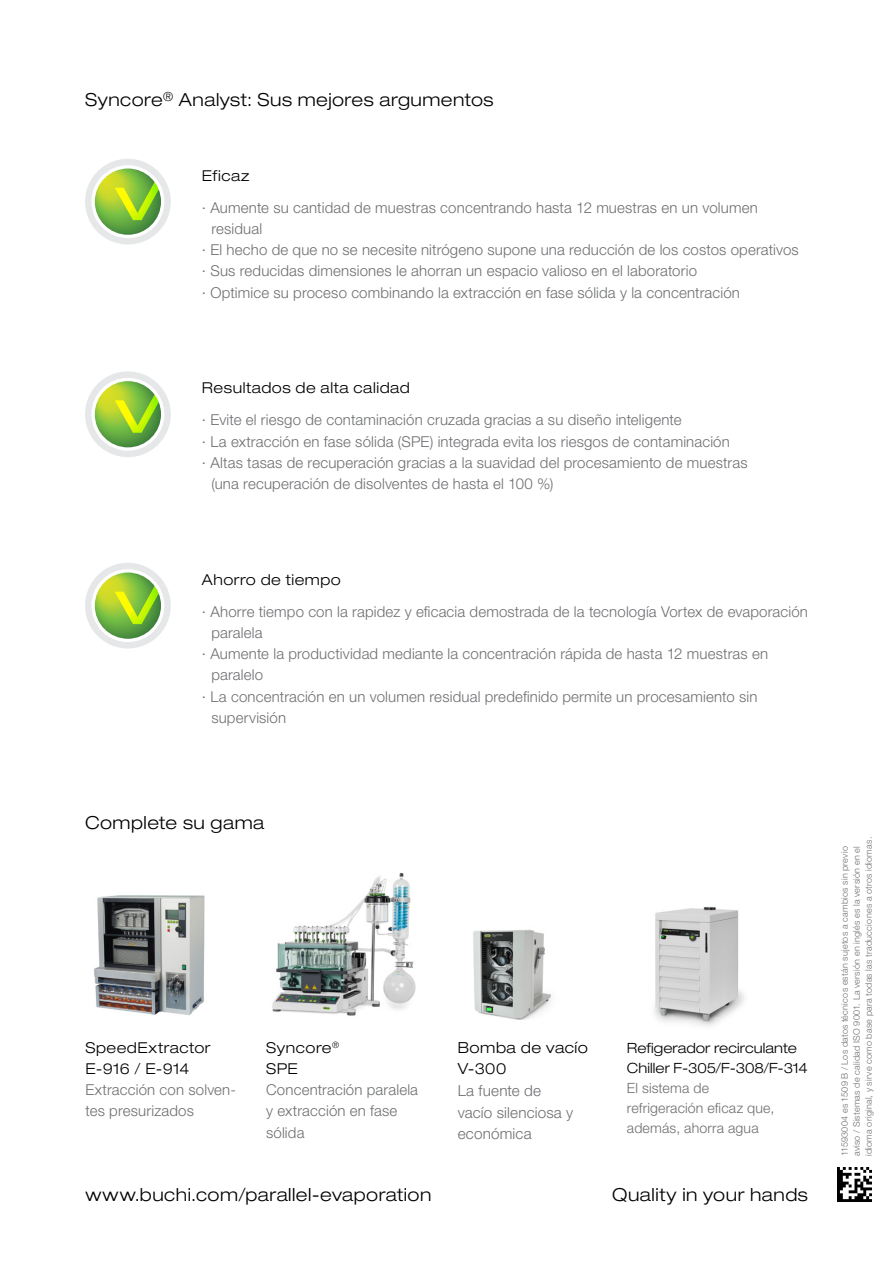
<style>
.page{position:relative;width:893px;height:1263px;background:#fff}
.page>*{position:absolute;margin:0;border:0;box-sizing:border-box;transform-origin:0 0}
.EN_Title{font:300 expanded 18px "Helvetica Neue LT Std";letter-spacing:.03em;color:#000}
.ES_Title{font:300 expanded 18px "Helvetica Neue LT Std";letter-spacing:.03em;color:#000}
.t1{font:300 15.3px/21.6px "Helvetica Neue LT Std";letter-spacing:.01em;color:#6d6e71}
.t2{font:300 expanded 15.3px/21.6px "Helvetica Neue LT Std";letter-spacing:.03em;color:#000}
.t3{font:300 15px/21.3px "Helvetica Neue LT Std";letter-spacing:.01em;color:#6d6e71}
.ES_Title_small_down{font:300 expanded 15px "Helvetica Neue LT Std";letter-spacing:.035em;color:#000}
.t4{font:300 14.1px/20px "Helvetica Neue LT Std";letter-spacing:.01em;color:#6d6e71}
.t5{font:300 expanded 14.1px/20px "Helvetica Neue LT Std";letter-spacing:.005em;color:#000}
.ES_Barcode{font:300 9px/12px "Helvetica Neue LT Std";letter-spacing:.03em;color:#6d6e71}
.s1{font-stretch:expanded;color:#000}
</style>
<div class="page">
<img style="left:838px;top:1167px;width:34px;height:34px">
<div style="left:85px;top:159px;width:86px;height:85px;background:#e6e7e8;border-radius:50%"></div>
<svg style="left:91px;top:165px;width:73px;height:73px"></svg>
<svg style="left:95px;top:169px;width:66px;height:66px"></svg>
<svg style="left:110px;top:168px;width:51px;height:67px;background:#9bc852"></svg>
<div style="left:85px;top:371px;width:86px;height:86px;background:#e6e7e8;border-radius:50%"></div>
<svg style="left:91px;top:378px;width:73px;height:73px"></svg>
<svg style="left:95px;top:381px;width:66px;height:66px"></svg>
<svg style="left:110px;top:381px;width:51px;height:66px;background:#9ac74f"></svg>
<div style="left:85px;top:563px;width:86px;height:85px;background:#e6e7e8;border-radius:50%"></div>
<svg style="left:91px;top:569px;width:73px;height:73px"></svg>
<svg style="left:95px;top:572px;width:66px;height:67px"></svg>
<svg style="left:110px;top:572px;width:51px;height:67px;background:#9bc852"></svg>
<img style="left:94px;top:895px;width:111px;height:120px">
<img style="left:272px;top:873px;width:144px;height:143px">
<img style="left:473px;top:929px;width:78px;height:90px">
<img style="left:654px;top:907px;width:90px;height:119px">
<p class="EN_Title" style="left:85px;top:89px;width:410px">Syncore<sup>®</sup> Analyst: Sus mejores argumentos</p>
<p class="ES_Title_small_down" style="left:202px;top:166px;width:49px">Eficaz</p>
<p class="t3" style="left:211px;top:196px;width:548px;text-indent:-9px">∙ Aumente su cantidad de muestras concentrando hasta 12 muestras en un volumen residual</p>
<p class="t3" style="left:202px;top:239px;width:598px">∙ El hecho de que no se necesite nitrógeno supone una reducción de los costos operativos</p>
<p class="t3" style="left:202px;top:260px;width:496px">∙ Sus reducidas dimensiones le ahorran un espacio valioso en el laboratorio</p>
<p class="t3" style="left:202px;top:281px;width:539px">∙ Optimice su proceso combinando la extracción en fase sólida y la concentración</p>
<p class="ES_Title_small_down" style="left:202px;top:379px;width:209px">Resultados de alta calidad</p>
<p class="t3" style="left:202px;top:409px;width:481px">∙ Evite el riesgo de contaminación cruzada gracias a su diseño inteligente</p>
<p class="t3" style="left:202px;top:430px;width:529px">∙ La extracción en fase sólida (SPE) integrada evita los riesgos de contaminación</p>
<p class="t3" style="left:211px;top:451px;width:538px;text-indent:-9px">∙ Altas tasas de recuperación gracias a la suavidad del procesamiento de muestras (una recuperación de disolventes de hasta el 100 %)</p>
<p class="ES_Title_small_down" style="left:202px;top:570px;width:140px">Ahorro de tiempo</p>
<p class="t3" style="left:211px;top:600px;width:598px;text-indent:-9px">∙ Ahorre tiempo con la rapidez y eficacia demostrada de la tecnología Vortex de evaporación paralela</p>
<p class="t3" style="left:211px;top:643px;width:558px;text-indent:-9px">∙ Aumente la productividad mediante la concentración rápida de hasta 12 muestras en paralelo</p>
<p class="t3" style="left:211px;top:685px;width:548px;text-indent:-9px">∙ La concentración en un volumen residual predefinido permite un procesamiento sin supervisión</p>
<p class="ES_Title" style="left:85px;top:812px;width:181px">Complete su gama</p>
<p class="t3" style="left:85px;top:1036px;width:152px"><span class="s1">SpeedExtractor<br>E-916 / E-914<br></span>Extracción con solven&shy;tes presurizados</p>
<p class="t3" style="left:266px;top:1036px;width:153px"><span class="s1">Syncore</span><sup>®<br></sup><span class="s1">SPE<br></span>Concentración paralela y extracción en fase sólida</p>
<p class="t2" style="left:458px;top:1036px;width:132px">Bomba de vacío<br>V-300</p>
<p class="t1" style="left:458px;top:1079px;width:117px">La fuente de vacío silenciosa y económica</p>
<p class="t5" style="left:627px;top:1038px;width:182px">Refigerador recirculante<br>Chiller F-305/F-308/F-314</p>
<p class="t4" style="left:627px;top:1078px;width:149px">El sistema de refrigeración eficaz que, además, ahorra agua</p>
<p class="EN_Title" style="left:86px;top:1184px;width:347px">www.buchi.com/parallel-evaporation</p>
<p class="EN_Title" style="left:612px;top:1184px;width:197px">Quality in your hands</p>
<p class="ES_Barcode" style="left:838px;top:1156px;width:321px;rotate:-90deg">11593004 es 1509 B / Los datos técnicos están sujetos a cambios sin previo aviso / Sistemas de calidad ISO 9001. La versión en inglés es la versión en el idioma original, y sirve como base para todas las traducciones a otros idiomas.</p>
</div>
